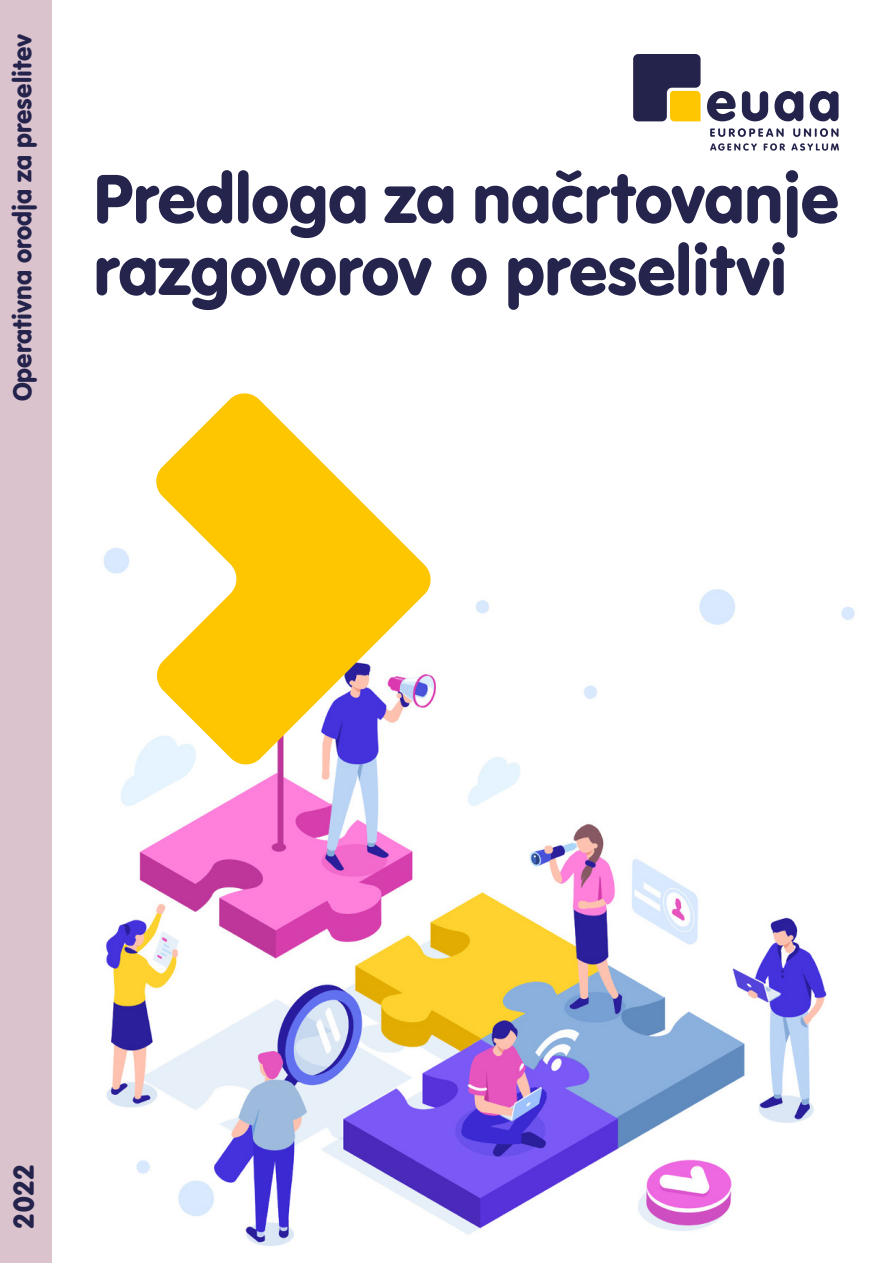
<style>
.page{position:relative;width:893px;height:1263px;background:#fff}
.page>*{position:absolute;margin:0;border:0;box-sizing:border-box;transform-origin:0 0}
.Heading_cover{font:72px/72px "VAG Rundschrift D";letter-spacing:-.005em;color:#24244c}
.t1{font:30px "VAG Rundschrift D";color:#24234c}
.t2{font:27px "VAG Rundschrift D";color:#24234c}
</style>
<div class="page">
<img style="left:51px;top:514px;width:804px;height:749px">
<svg style="left:710px;top:128px;width:74px;height:9px"></svg>
<svg style="left:793px;top:128px;width:45px;height:9px"></svg>
<svg style="left:710px;top:143px;width:47px;height:8px"></svg>
<svg style="left:764px;top:143px;width:21px;height:8px"></svg>
<svg style="left:791px;top:143px;width:48px;height:8px"></svg>
<svg style="left:633px;top:54px;width:68px;height:67px;background:#5c5047"></svg>
<svg style="left:707px;top:91px;width:29px;height:30px"></svg>
<svg style="left:742px;top:91px;width:26px;height:30px"></svg>
<svg style="left:774px;top:91px;width:29px;height:30px"></svg>
<svg style="left:810px;top:91px;width:28px;height:30px"></svg>
<svg style="left:154px;top:393px;width:279px;height:373px;fill:#fdc600"></svg>
<div style="left:0;top:0;width:51px;height:1263px;background:#dbc3ce"></div>
<p class="t2" style="left:7px;top:401px;width:369px;rotate:-90deg">Operativna orodja za preselitev</p>
<h1 class="Heading_cover" style="left:94px;top:163px;width:747px">Predloga za načrtovanje razgovorov o preselitvi</h1>
<p class="t1" style="left:6px;top:1229px;width:66px;rotate:-90deg">2022</p>
</div>
